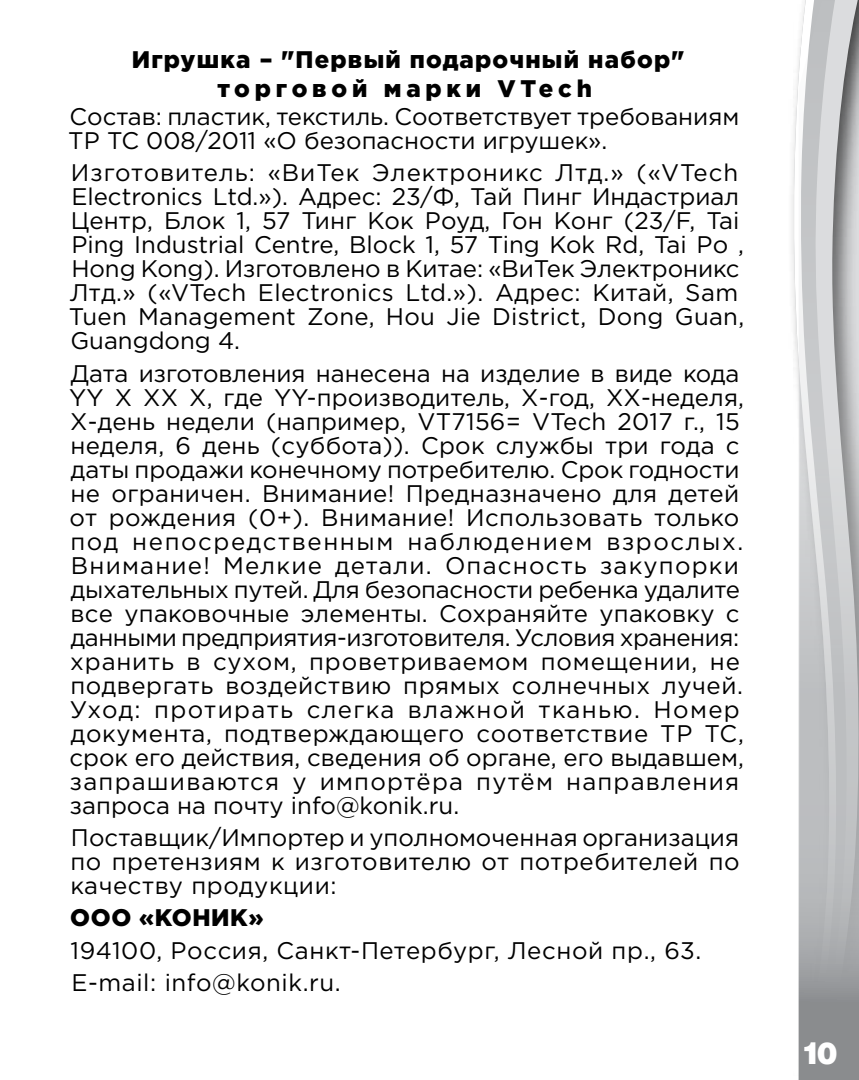
<style>
.page{position:relative;width:859px;height:1080px;background:#fff}
.page>*{position:absolute;margin:0;border:0;box-sizing:border-box;transform-origin:0 0}
.t1{font:33px "Helvetica Black cyr Bold";color:#fff}
.t2{font:24px/24px "Gotham Pro";letter-spacing:.01em;color:#000}
.t3{font:900 24px/28.2px "Gotham Pro";letter-spacing:.05em;color:#000;text-align:center}
.t4{font:900 24px "Gotham Pro";letter-spacing:.025em;color:#000}
</style>
<div class="page">
<svg style="left:793px;top:55px;width:6px;height:1025px"></svg>
<svg style="left:799px;top:0;width:60px;height:1080px;background:#bdbec0"></svg>
<p class="t3" style="left:132px;top:45px;width:554px">Игрушка – "Первый подарочный набор" торговой марки VTech</p>
<p class="t2" style="left:68px;top:104px;width:672px">Состав: пластик, текстиль. Соответствует требованиям<br>ТР ТС 008/2011 «О безопасности игрушек».</p>
<p class="t2" style="left:69px;top:161px;width:677px">Изготовитель: «ВиТек Электроникс Лтд.» («VTech Electronics Ltd.»). Адрес: 23/Ф, Тай Пинг Индастриал Центр, Блок 1, 57 Тинг Кок Роуд, Гон Конг (23/F, Tai Ping Industrial Centre, Block 1, 57 Ting Kok Rd, Tai Po , Hong Kong). Изготовлено в Китае: «ВиТек Электроникс Лтд.» («VTech Electronics Ltd.»). Адрес: Китай, Sam Tuen Management Zone, Hou Jie District, Dong Guan, Guangdong 4.</p>
<p class="t2" style="left:69px;top:361px;width:676px">Дата изготовления нанесена на изделие в виде кода YY X XX X, где YY-производитель, Х-год, ХХ-неделя, Х-день недели (например, VT7156= VTech 2017 г., 15 неделя, 6 день (суббота)). Срок службы три года с даты продажи конечному потребителю. Срок годности не ограничен. Внимание! Предназначено для детей от рождения (0+). Внимание! Использовать только под непосредственным наблюдением взрослых.<br>Внимание! Мелкие детали. Опасность закупорки дыхательных путей. Для безопасности ребенка удалите все упаковочные элементы. Сохраняйте упаковку с данными предприятия-изготовителя. Условия хранения: хранить в сухом, проветриваемом помещении, не подвергать воздействию прямых солнечных лучей.<br>Уход: протирать слегка влажной тканью. Номер документа, подтверждающего соответствие ТР ТС, срок его действия, сведения об органе, его выдавшем, запрашиваются у импортёра путём направления запроса на почту info@konik.ru.</p>
<p class="t2" style="left:70px;top:826px;width:671px;text-align:justify">Поставщик/Импортер и уполномоченная организация по претензиям к изготовителю от потребителей по качеству продукции:</p>
<p class="t4" style="left:70px;top:904px;width:195px">ООО «КОНИК»</p>
<p class="t2" style="left:71px;top:934px;width:632px;line-height:32.4px">194100, Россия, Санкт-Петербург, Лесной пр., 63.<br>E-mail: info@konik.ru.</p>
<h1 class="t1" style="left:803px;top:1037px;width:36px">10</h1>
</div>
